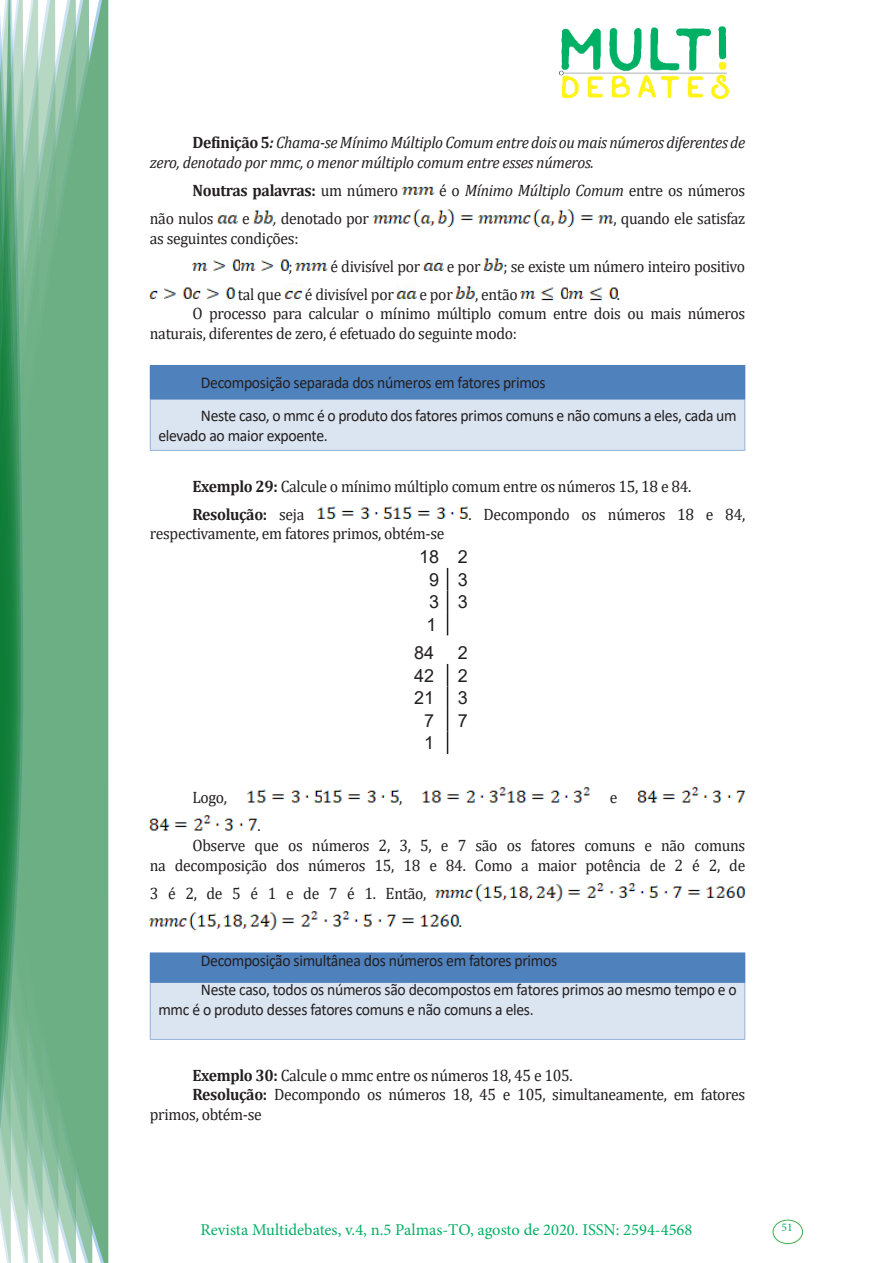
<style>
.page{position:relative;width:893px;height:1263px;background:#fff}
.page>*{position:absolute;margin:0;border:0;box-sizing:border-box;transform-origin:0 0}
.t1{font:18px "Arial";color:#231f20}
.texto{font:16.5px/19.8px "Cambria";letter-spacing:-.02em;color:#231f20;scale:.95 1}
.texto-2{font:16.5px/19.8px "Calibri";letter-spacing:-.02em;color:#231f20;scale:.95 1}
.texto-3{font:italic 16.5px/19.8px "Cambria";letter-spacing:-.02em;color:#231f20;scale:.95 1}
.t2{font:16.5px "Minion Pro";color:#00b064}
.texto-4{font:700 16.5px "Cambria";letter-spacing:-.02em;color:#231f20;scale:.95 1}
.t3{font:11.7px "Minion Pro";color:#00b064}
.s1{font-weight:700;font-style:normal}
.s2{font-weight:700}
.s3{font-weight:400}
.s4{font-style:normal}
.s5{font-style:italic}
</style>
<div class="page">
<img style="left:559px;top:26px;width:169px;height:72px">
<div style="left:95px;top:0;width:14px;height:1263px;background:#6caf84"></div>
<svg style="left:79px;top:0;width:16px;height:1263px;background:#71b289"></svg>
<svg style="left:62px;top:0;width:17px;height:1263px;background:#75b48c"></svg>
<svg style="left:45px;top:0;width:17px;height:1263px;background:#7cb792"></svg>
<svg style="left:30px;top:0;width:15px;height:1263px;background:#80ba96"></svg>
<svg style="left:0;top:0;width:30px;height:1263px;background:#61a97f"></svg>
<div style="left:772px;top:1219px;width:31px;height:25px;border:1px solid #40ae49;border-radius:50%"></div>
<img style="left:403px;top:186px;width:31px;height:9px">
<img style="left:218px;top:211px;width:20px;height:13px">
<img style="left:254px;top:207px;width:20px;height:17px">
<img style="left:373px;top:209px;width:241px;height:19px">
<img style="left:192px;top:259px;width:97px;height:12px">
<img style="left:296px;top:262px;width:31px;height:9px">
<img style="left:423px;top:259px;width:20px;height:12px">
<img style="left:484px;top:255px;width:20px;height:16px">
<img style="left:150px;top:287px;width:85px;height:12px">
<img style="left:284px;top:284px;width:18px;height:15px">
<img style="left:397px;top:287px;width:20px;height:12px">
<img style="left:456px;top:283px;width:20px;height:16px">
<img style="left:521px;top:287px;width:96px;height:14px">
<div style="left:150px;top:365px;width:595px;height:34px;background:#4f81bd"></div>
<div style="left:150px;top:399px;width:595px;height:51px;background:#dbe5f1"></div>
<hr style="left:150px;top:399px;width:1px;height:51px;background:#95b3d7">
<hr style="left:744px;top:399px;width:1px;height:51px;background:#95b3d7">
<hr style="left:150px;top:450px;width:595px;height:1px;background:#95b3d7">
<hr style="left:150px;top:399px;width:595px;height:1px;background:#4f81bd">
<img style="left:317px;top:506px;width:151px;height:13px">
<svg style="left:447px;top:568px;width:1px;height:67px"></svg>
<svg style="left:447px;top:664px;width:1px;height:90px"></svg>
<img style="left:247px;top:789px;width:152px;height:14px">
<img style="left:422px;top:787px;width:168px;height:16px">
<img style="left:637px;top:787px;width:108px;height:16px">
<img style="left:150px;top:815px;width:108px;height:16px">
<img style="left:436px;top:883px;width:309px;height:19px">
<img style="left:150px;top:911px;width:309px;height:20px">
<div style="left:150px;top:953px;width:595px;height:29px;background:#4f81bd"></div>
<div style="left:150px;top:982px;width:595px;height:57px;background:#dbe5f1"></div>
<hr style="left:150px;top:983px;width:1px;height:56px;background:#95b3d7">
<hr style="left:744px;top:983px;width:1px;height:56px;background:#95b3d7">
<hr style="left:150px;top:1039px;width:595px;height:1px;background:#95b3d7">
<hr style="left:150px;top:952px;width:595px;height:1px;background:#4f81bd">
<hr style="left:150px;top:982px;width:595px;height:1px;background:#4f81bd">
<p class="texto-3" style="left:150px;top:132px;width:628px;text-indent:43px"><span class="s1">Definição 5</span><span class="s2">:</span> Chama-se Mínimo Múltiplo Comum entre dois ou mais números diferentes de zero, denotado por mmc, o menor múltiplo comum entre esses números.</p>
<p class="texto-4" style="left:192px;top:178px;width:218px">Noutras palavras: <span class="s3">um número</span></p>
<p class="texto-3" style="left:439px;top:179px;width:324px"><span class="s4">é o</span> Mínimo Múltiplo Comum <span class="s4">entre os números</span></p>
<p class="texto" style="left:150px;top:208px;width:69px">não nulos</p>
<p class="texto" style="left:242px;top:208px;width:10px">e</p>
<p class="texto" style="left:273px;top:208px;width:102px"><span class="s5">,</span> denotado por</p>
<p class="texto" style="left:613px;top:208px;width:140px">, quando ele satisfaz</p>
<p class="texto" style="left:150px;top:228px;width:158px">as seguintes condições:</p>
<p class="texto" style="left:289px;top:256px;width:6px">;</p>
<p class="texto" style="left:330px;top:256px;width:96px">é divisível por</p>
<p class="texto" style="left:447px;top:256px;width:37px">e por</p>
<p class="texto" style="left:503px;top:256px;width:256px">; se existe um número inteiro positivo</p>
<p class="texto" style="left:238px;top:284px;width:47px">tal que</p>
<p class="texto" style="left:305px;top:284px;width:95px">é divisível por</p>
<p class="texto" style="left:419px;top:284px;width:37px">e por</p>
<p class="texto" style="left:475px;top:284px;width:46px">, então</p>
<p class="texto" style="left:617px;top:284px;width:5px">.</p>
<p class="texto" style="left:150px;top:304px;width:628px;text-indent:43px">O processo para calcular o mínimo múltiplo comum entre dois ou mais números naturais, diferentes de zero, é efetuado do seguinte modo:</p>
<p class="texto-2" style="left:201px;top:373px;width:364px">Decomposição separada dos números em fatores primos</p>
<p class="texto-2" style="left:158px;top:405px;width:610px;text-indent:43px">Neste caso, o mmc é o produto dos fatores primos comuns e não comuns a eles, cada um elevado ao maior expoente.</p>
<p class="texto" style="left:192px;top:476px;width:527px"><span class="s2">Exemplo 29:</span> Calcule o mínimo múltiplo comum entre os números 15, 18 e 84.</p>
<p class="texto-4" style="left:192px;top:502px;width:119px">Resolução: <span class="s3">seja</span></p>
<p class="texto" style="left:468px;top:504px;width:293px">. Decompondo os números 18 e 84,</p>
<p class="texto" style="left:150px;top:524px;width:312px">respectivamente, em fatores primos, obtém-se</p>
<p class="t1" style="left:419px;top:544px;width:22px">18</p>
<p class="t1" style="left:458px;top:544px;width:12px">2</p>
<p class="t1" style="left:429px;top:567px;width:12px">9</p>
<p class="t1" style="left:458px;top:567px;width:12px">3</p>
<p class="t1" style="left:429px;top:589px;width:12px">3</p>
<p class="t1" style="left:458px;top:589px;width:12px">3</p>
<p class="t1" style="left:427px;top:612px;width:12px">1</p>
<p class="t1" style="left:414px;top:640px;width:22px">84</p>
<p class="t1" style="left:458px;top:640px;width:12px">2</p>
<p class="t1" style="left:414px;top:663px;width:22px">42</p>
<p class="t1" style="left:458px;top:663px;width:12px">2</p>
<p class="t1" style="left:414px;top:685px;width:22px">21</p>
<p class="t1" style="left:458px;top:685px;width:12px">3</p>
<p class="t1" style="left:424px;top:708px;width:12px">7</p>
<p class="t1" style="left:458px;top:708px;width:12px">7</p>
<p class="t1" style="left:424px;top:730px;width:12px">1</p>
<p class="texto" style="left:192px;top:787px;width:38px">Logo,</p>
<p class="texto" style="left:399px;top:787px;width:5px">,</p>
<p class="texto" style="left:610px;top:787px;width:10px">e</p>
<p class="texto" style="left:258px;top:815px;width:5px">.</p>
<p class="texto" style="left:150px;top:835px;width:628px;text-align:right">Observe que os números 2, 3, 5, e 7 são os fatores comuns e não comuns<br>na decomposição dos números 15, 18 e 84. Como a maior potência de 2 é 2, de</p>
<p class="texto" style="left:150px;top:883px;width:292px">3 é 2, de 5 é 1 e de 7 é 1. Então,</p>
<p class="texto" style="left:459px;top:911px;width:5px">.</p>
<p class="texto-2" style="left:201px;top:950px;width:376px">Decomposição simultânea dos números em fatores primos</p>
<p class="texto-2" style="left:158px;top:979px;width:610px;text-indent:43px">Neste caso, todos os números são decompostos em fatores primos ao mesmo tempo e o mmc é o produto desses fatores comuns e não comuns a eles.</p>
<p class="texto" style="left:192px;top:1065px;width:402px"><span class="s2">Exemplo 30:</span> Calcule o mmc entre os números 18, 45 e 105.</p>
<p class="texto" style="left:150px;top:1085px;width:628px;text-indent:43px"><span class="s2">Resolução:</span> Decompondo os números 18, 45 e 105, simultaneamente, em fatores primos, obtém-se</p>
<p class="t2" style="left:200px;top:1218px;width:493px">Revista Multidebates, v.4, n.5 Palmas-TO, agosto de 2020. ISSN: 2594-4568</p>
<p class="t3" style="left:781px;top:1219px;width:13px">51</p>
</div>
